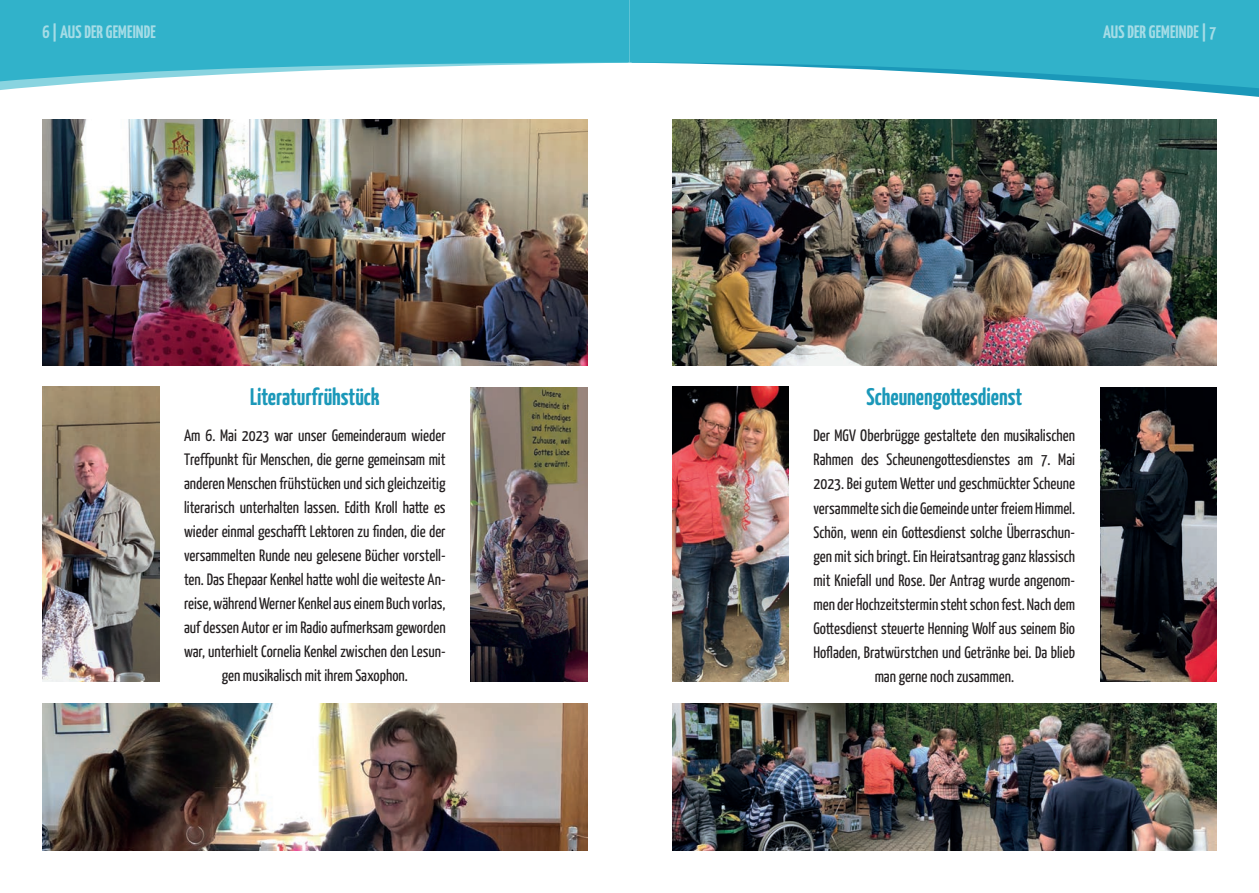
<style>
.page{position:relative;width:1259px;height:893px;background:#fff}
.page>*{position:absolute;margin:0;border:0;box-sizing:border-box;transform-origin:0 0}
.t1{font:700 24px "Yanone Kaffeesatz";color:#1b98b9}
.t2{font:700 18px "Yanone Kaffeesatz";letter-spacing:.01em;color:#a5dce6}
.t3{font:16.5px/24px "Yanone Kaffeesatz";color:#231f20;text-align:center}
</style>
<div class="page">
<img style="left:672px;top:119px;width:544px;height:247px">
<img style="left:672px;top:387px;width:116px;height:294px">
<img style="left:1100px;top:387px;width:116px;height:294px">
<img style="left:672px;top:704px;width:544px;height:147px">
<img style="left:43px;top:119px;width:544px;height:247px">
<img style="left:43px;top:387px;width:116px;height:294px">
<img style="left:471px;top:387px;width:116px;height:294px">
<img style="left:43px;top:704px;width:544px;height:147px">
<svg style="left:1172px;top:89px;width:87px;height:8px"></svg>
<svg style="left:629px;top:0;width:630px;height:89px;fill:#31b2ca"></svg>
<svg style="left:0;top:83px;width:80px;height:7px"></svg>
<svg style="left:0;top:0;width:629px;height:83px;background:#50bdd2"></svg>
<p class="t2" style="left:43px;top:21px;width:115px">6 | AUS DER GEMEINDE</p>
<p class="t2" style="left:1103px;top:21px;width:115px">AUS DER GEMEINDE | 7</p>
<h1 class="t1" style="left:250px;top:382px;width:131px">Literaturfrühstück</h1>
<p class="t3" style="left:184px;top:423px;width:263px">Am 6. Mai 2023 war unser Gemeinderaum wieder Treffpunkt für Menschen, die gerne gemeinsam mit anderen Menschen frühstücken und sich gleichzeitig literarisch unterhalten lassen. Edith Kroll hatte es wieder einmal geschafft Lektoren zu finden, die der versammelten Runde neu gelesene Bücher vorstell&shy;ten. Das Ehepaar Kenkel hatte wohl die weiteste An&shy;reise, während Werner Kenkel aus einem Buch vorlas, auf dessen Autor er im Radio aufmerksam geworden war, unterhielt Cornelia Kenkel zwischen den Lesun&shy;gen musikalisch mit ihrem Saxophon.</p>
<h1 class="t1" style="left:866px;top:382px;width:157px">Scheunengottesdienst</h1>
<p class="t3" style="left:813px;top:423px;width:263px">Der MGV Oberbrügge gestaltete den musikalischen Rahmen des Scheunengottesdienstes am 7. Mai 2023. Bei gutem Wetter und geschmückter Scheune versammelte sich die Gemeinde unter freiem Himmel.<br>Schön, wenn ein Gottesdienst solche Überraschun&shy;gen mit sich bringt. Ein Heiratsantrag ganz klassisch mit Kniefall und Rose. Der Antrag wurde angenom&shy;men der Hochzeitstermin steht schon fest. Nach dem Gottesdienst steuerte Henning Wolf aus seinem Bio Hofladen, Bratwürstchen und Getränke bei. Da blieb man gerne noch zusammen.</p>
</div>
